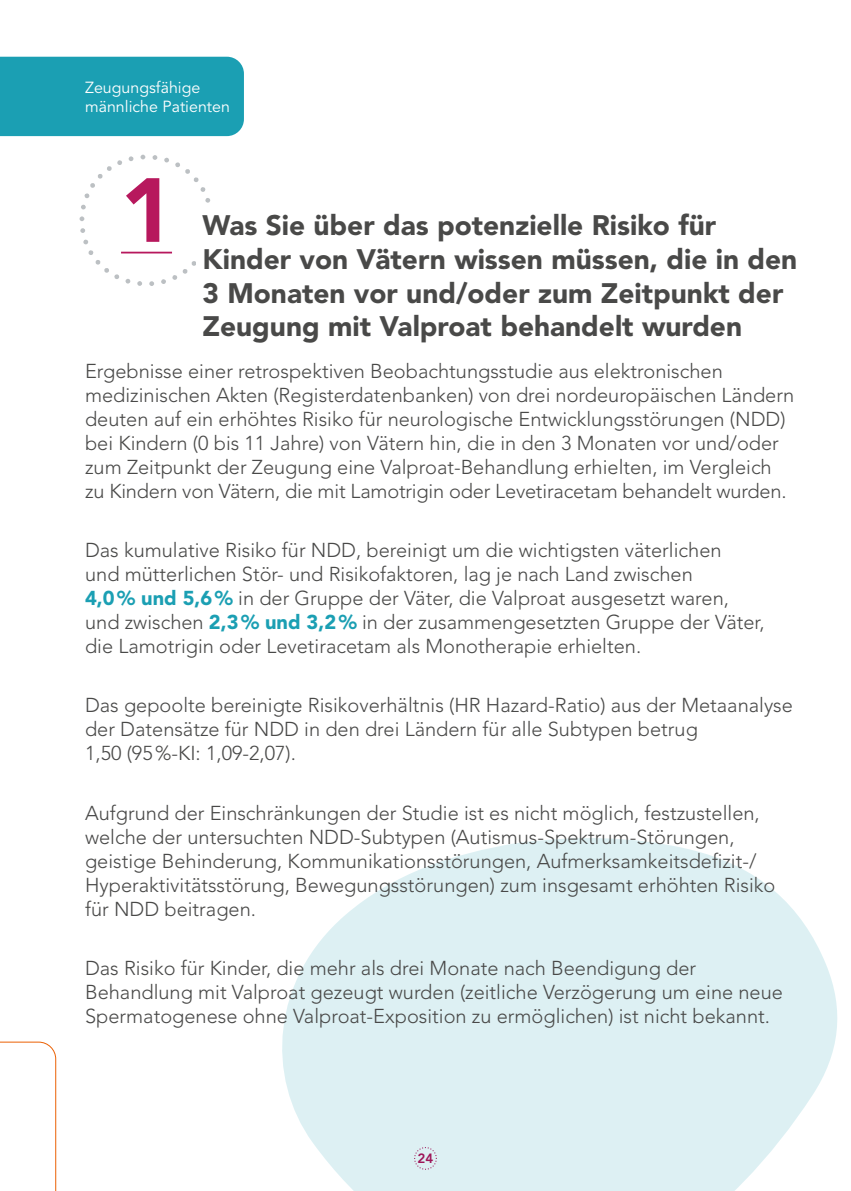
<style>
.page{position:relative;width:851px;height:1191px;background:#fff}
.page>*{position:absolute;margin:0;border:0;box-sizing:border-box;transform-origin:0 0}
.t1{font:900 89.8px "Avenir LT Std";color:#b7185d}
.t2{font:900 28px/33.6px "Avenir LT Std";color:#494948}
.t3{font:300 20px/24px "Avenir LT Std";color:#494948}
.t4{font:16px/19.2px "Avenir LT Std";color:#fff}
.t5{font:800 13.4px "Avenir LT Std";color:#b7185d}
.s1{font-weight:900;color:#1b9fb3}
</style>
<div class="page">
<svg style="left:282px;top:838px;width:556px;height:353px;fill:#ddf0f3"></svg>
<div style="left:0;top:57px;width:244px;height:79px;background:#1b9fb3"></div>
<svg style="left:79px;top:155px;width:132px;height:131px"></svg>
<hr style="left:121px;top:252px;width:51px;height:1px;background:#b7185d">
<div style="left:197px;top:209px;width:609px;height:133px;background:#fff"></div>
<svg style="left:0;top:1041px;width:57px;height:150px"></svg>
<p class="t4" style="left:85px;top:78px;width:146px">Zeugungsfähige männliche Patienten</p>
<h1 class="t1" style="left:120px;top:156px;width:55px">1</h1>
<h2 class="t2" style="left:202px;top:209px;width:596px">Was Sie über das potenzielle Risiko für Kinder von Vätern wissen müssen, die in den 3 Monaten vor und/oder zum Zeitpunkt der Zeugung mit Valproat behandelt wurden</h2>
<p class="t3" style="left:85px;top:359px;width:710px">Ergebnisse einer retrospektiven Beobachtungsstudie aus elektronischen medizinischen Akten (Registerdatenbanken) von drei nordeuropäischen Ländern deuten auf ein erhöhtes Risiko für neurologische Entwicklungsstörungen (NDD) bei Kindern (0 bis 11 Jahre) von Vätern hin, die in den 3 Monaten vor und/oder zum Zeitpunkt der Zeugung eine Valproat-Behandlung erhielten, im Vergleich zu Kindern von Vätern, die mit Lamotrigin oder Levetiracetam behandelt wurden.</p>
<p class="t3" style="left:85px;top:538px;width:681px">Das kumulative Risiko für NDD, bereinigt um die wichtigsten väterlichen<br>und mütterlichen Stör- und Risikofaktoren, lag je nach Land zwischen<br><span class="s1">4,0% und 5,6%</span> in der Gruppe der Väter, die Valproat ausgesetzt waren, und zwischen <span class="s1">2,3% und 3,2%</span> in der zusammengesetzten Gruppe der Väter, die Lamotrigin oder Levetiracetam als Monotherapie erhielten.</p>
<p class="t3" style="left:85px;top:693px;width:709px">Das gepoolte bereinigte Risikoverhältnis (HR Hazard-Ratio) aus der Metaanalyse der Datensätze für NDD in den drei Ländern für alle Subtypen betrug<br>1,50 (95%-KI: 1,09-2,07).</p>
<p class="t3" style="left:85px;top:801px;width:691px">Aufgrund der Einschränkungen der Studie ist es nicht möglich, festzustellen, welche der untersuchten NDD-Subtypen (Autismus-Spektrum-Störungen, geistige Behinderung, Kommunikationsstörungen, Aufmerksamkeitsdefizit-/ Hyperaktivitätsstörung, Bewegungsstörungen) zum insgesamt erhöhten Risiko für NDD beitragen.</p>
<p class="t3" style="left:85px;top:956px;width:699px">Das Risiko für Kinder, die mehr als drei Monate nach Beendigung der<br>Behandlung mit Valproat gezeugt wurden (zeitliche Verzögerung um eine neue<br>Spermatogenese ohne Valproat-Exposition zu ermöglichen) ist nicht bekannt.</p>
<p class="t5" style="left:417px;top:1150px;width:17px">24</p>
</div>
